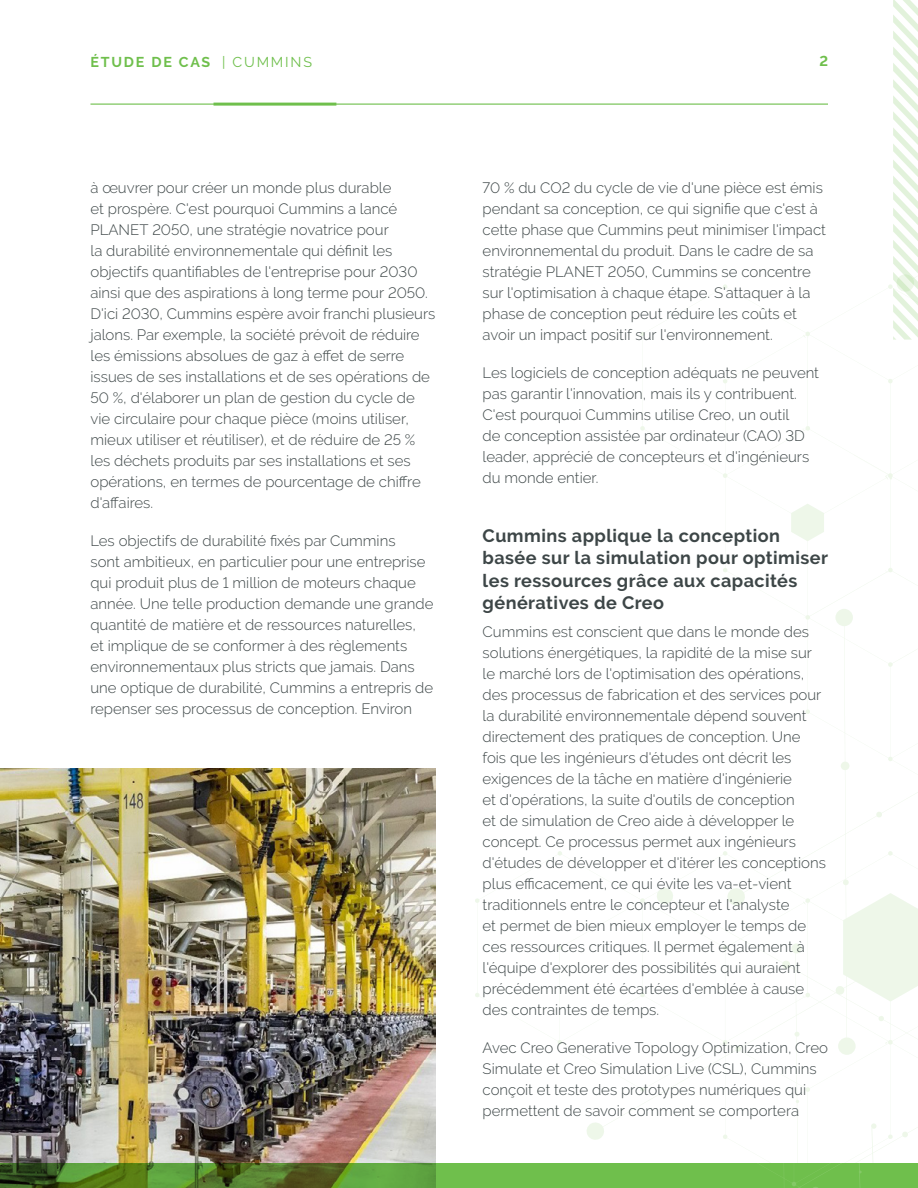
<style>
.page{position:relative;width:918px;height:1188px;background:#fff}
.page>*{position:absolute;margin:0;border:0;box-sizing:border-box;transform-origin:0 0}
.t1{font:700 18px/22.5px "PTC Raleway";letter-spacing:.025em;color:#3d4647}
.t2{font:300 15px/21px "PTC Raleway";color:#3d4647}
.t3{font:700 14.25px "PTC Raleway";letter-spacing:.125em;color:#6fbf4c}
.s1{font-weight:400}
</style>
<div class="page">
<div style="left:0;top:1164px;width:918px;height:24px;background:#6fbf4c"></div>
<svg style="left:475px;top:103px;width:443px;height:1061px"></svg>
<svg style="left:784px;top:1164px;width:78px;height:24px"></svg>
<hr style="left:90px;top:104px;width:738px;height:1px;background:#6fbf4c">
<svg style="left:893px;top:0;width:25px;height:340px"></svg>
<hr style="left:214px;top:103px;width:122px;height:3px;background:#6fbf4c">
<img style="left:0;top:769px;width:435px;height:419px">
<p class="t3" style="left:90px;top:54px;width:223px">ÉTUDE DE CAS <span class="s1">| CUMMINS</span></p>
<p class="t3" style="left:819px;top:53px;width:10px">2</p>
<p class="t2" style="left:90px;top:177px;width:346px">à œuvrer pour créer un monde plus durable<br>et prospère. C'est pourquoi Cummins a lancé PLANET 2050, une stratégie novatrice pour<br>la durabilité environnementale qui définit les objectifs quantifiables de l'entreprise pour 2030 ainsi que des aspirations à long terme pour 2050.<br>D'ici 2030, Cummins espère avoir franchi plusieurs jalons. Par exemple, la société prévoit de réduire les émissions absolues de gaz à effet de serre issues de ses installations et de ses opérations de 50 %, d'élaborer un plan de gestion du cycle de vie circulaire pour chaque pièce (moins utiliser, mieux utiliser et réutiliser), et de réduire de 25 % les déchets produits par ses installations et ses opérations, en termes de pourcentage de chiffre d'affaires.</p>
<p class="t2" style="left:90px;top:530px;width:345px">Les objectifs de durabilité fixés par Cummins<br>sont ambitieux, en particulier pour une entreprise qui produit plus de 1 million de moteurs chaque année. Une telle production demande une grande quantité de matière et de ressources naturelles,<br>et implique de se conformer à des règlements environnementaux plus stricts que jamais. Dans une optique de durabilité, Cummins a entrepris de repenser ses processus de conception. Environ</p>
<p class="t2" style="left:483px;top:177px;width:345px">70 % du CO2 du cycle de vie d'une pièce est émis pendant sa conception, ce qui signifie que c'est à cette phase que Cummins peut minimiser l'impact environnemental du produit. Dans le cadre de sa stratégie PLANET 2050, Cummins se concentre sur l'optimisation à chaque étape. S'attaquer à la phase de conception peut réduire les coûts et avoir un impact positif sur l'environnement.</p>
<p class="t2" style="left:483px;top:362px;width:338px">Les logiciels de conception adéquats ne peuvent pas garantir l'innovation, mais ils y contribuent.<br>C'est pourquoi Cummins utilise Creo, un outil<br>de conception assistée par ordinateur (CAO) 3D leader, apprécié de concepteurs et d'ingénieurs du monde entier.</p>
<p class="t1" style="left:483px;top:524px;width:347px">Cummins applique la conception basée sur la simulation pour optimiser les ressources grâce aux capacités génératives de Creo</p>
<p class="t2" style="left:483px;top:621px;width:345px">Cummins est conscient que dans le monde des solutions énergétiques, la rapidité de la mise sur le marché lors de l'optimisation des opérations, des processus de fabrication et des services pour la durabilité environnementale dépend souvent directement des pratiques de conception. Une fois que les ingénieurs d'études ont décrit les exigences de la tâche en matière d'ingénierie<br>et d'opérations, la suite d'outils de conception<br>et de simulation de Creo aide à développer le concept. Ce processus permet aux ingénieurs d'études de développer et d'itérer les conceptions plus efficacement, ce qui évite les va-et-vient traditionnels entre le concepteur et l'analyste<br>et permet de bien mieux employer le temps de ces ressources critiques. Il permet également à l'équipe d'explorer des possibilités qui auraient précédemment été écartées d'emblée à cause des contraintes de temps.</p>
<p class="t2" style="left:483px;top:1037px;width:347px">Avec Creo Generative Topology Optimization, Creo Simulate et Creo Simulation Live (CSL), Cummins conçoit et teste des prototypes numériques qui permettent de savoir comment se comportera</p>
</div>
